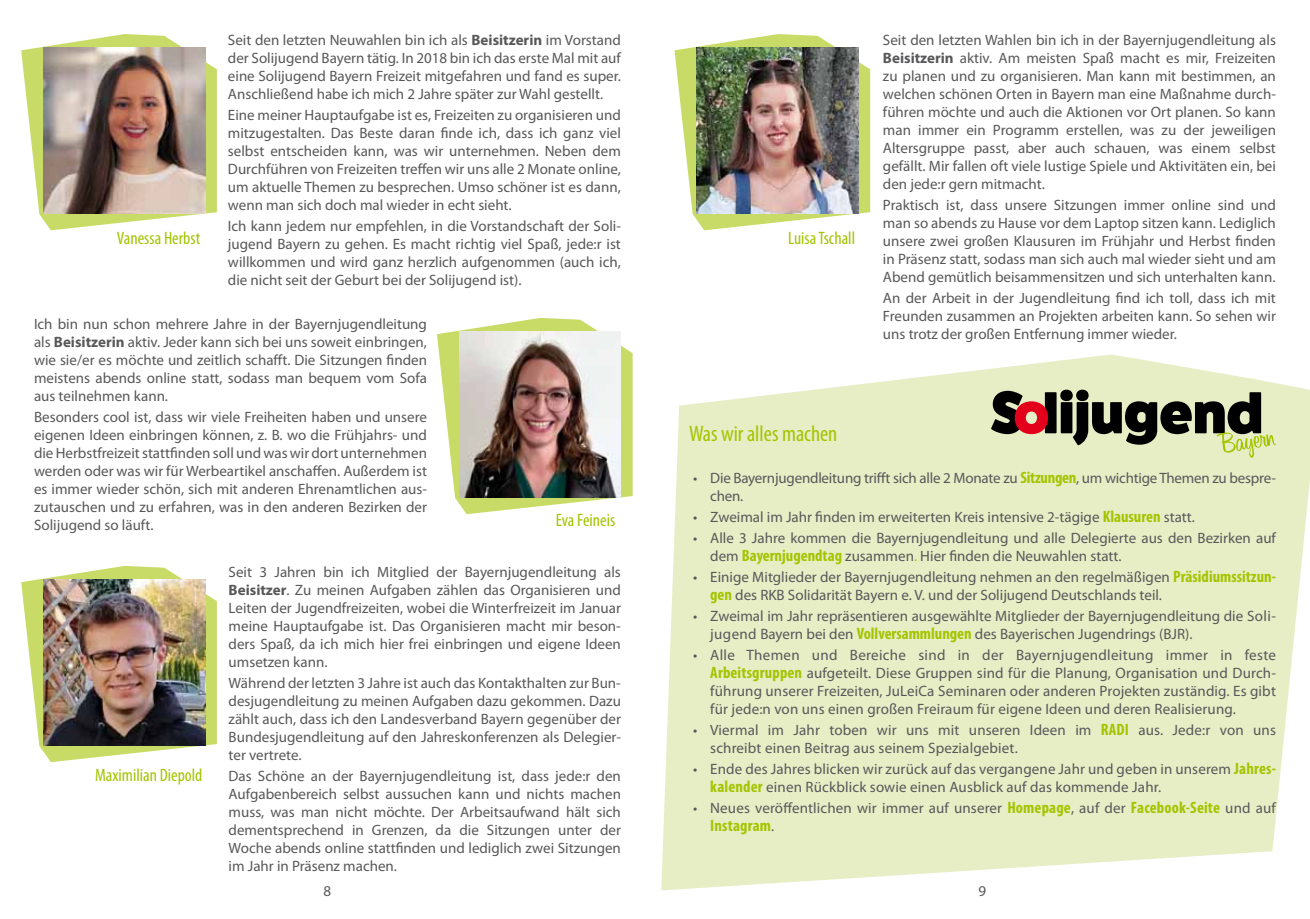
<style>
.page{position:relative;width:1310px;height:919px;background:#fff}
.page>*{position:absolute;margin:0;border:0;box-sizing:border-box;transform-origin:0 0}
.t1{font:condensed 22.5px "Myriad Pro";color:#a4c400}
.t2{font:condensed 18px "Myriad Pro";color:#a4c400}
.t3{font:700 condensed 16.5px "Myriad Pro";letter-spacing:.01em;color:#a4c400}
.t4{font:15px/18px "Myriad Pro";color:#58585a;text-align:justify}
.s1{font-weight:700}
.s2{font-weight:700;font-stretch:condensed;font-size:16.5px;color:#a4c400}
.s3{color:#a4c400}
.s4{font-weight:400;font-stretch:normal;font-size:15px;color:#58585a}
</style>
<div class="page">
<svg style="left:661px;top:354px;width:649px;height:536px;background:#e9f0cc"></svg>
<svg style="left:437px;top:318px;width:195px;height:196px"></svg>
<img style="left:459px;top:331px;width:162px;height:166px">
<svg style="left:674px;top:34px;width:196px;height:196px"></svg>
<img style="left:697px;top:47px;width:161px;height:166px">
<svg style="left:21px;top:34px;width:196px;height:196px"></svg>
<img style="left:43px;top:47px;width:162px;height:166px">
<svg style="left:21px;top:566px;width:196px;height:196px"></svg>
<img style="left:43px;top:579px;width:162px;height:166px">
<div style="left:1045px;top:392px;width:11px;height:41px;background:#000"></div>
<svg style="left:991px;top:391px;width:57px;height:43px;background:#8e4945"></svg>
<svg style="left:1060px;top:389px;width:216px;height:69px;background:#909577"></svg>
<p class="t2" style="left:117px;top:227px;width:85px">Vanessa Herbst</p>
<p class="t4" style="left:228px;top:31px;width:394px">Seit den letzten Neuwahlen bin ich als <span class="s1">Beisitzerin</span> im Vorstand der Solijugend Bayern tätig. In 2018 bin ich das erste Mal mit auf eine Solijugend Bayern Freizeit mitgefahren und fand es super.<br>Anschließend habe ich mich 2 Jahre später zur Wahl gestellt.</p>
<p class="t4" style="left:228px;top:106px;width:394px">Eine meiner Hauptaufgabe ist es, Freizeiten zu organisieren und mitzugestalten. Das Beste daran finde ich, dass ich ganz viel selbst entscheiden kann, was wir unternehmen. Neben dem Durchführen von Freizeiten treffen wir uns alle 2 Monate online, um aktuelle Themen zu besprechen. Umso schöner ist es dann, wenn man sich doch mal wieder in echt sieht.</p>
<p class="t4" style="left:228px;top:217px;width:394px">Ich kann jedem nur empfehlen, in die Vorstandschaft der Soli&shy;jugend Bayern zu gehen. Es macht richtig viel Spaß, jede:r ist willkommen und wird ganz herzlich aufgenommen (auch ich, die nicht seit der Geburt bei der Solijugend ist).</p>
<p class="t4" style="left:34px;top:315px;width:394px">Ich bin nun schon mehrere Jahre in der Bayernjugendleitung als <span class="s1">Beisitzerin</span> aktiv. Jeder kann sich bei uns soweit einbringen, wie sie/er es möchte und zeitlich schafft. Die Sitzungen finden meistens abends online statt, sodass man bequem vom Sofa aus teilnehmen kann.</p>
<p class="t4" style="left:34px;top:408px;width:394px">Besonders cool ist, dass wir viele Freiheiten haben und unsere eigenen Ideen einbringen können, z. B. wo die Frühjahrs- und die Herbstfreizeit stattfinden soll und was wir dort unternehmen werden oder was wir für Werbeartikel anschaffen. Außerdem ist es immer wieder schön, sich mit anderen Ehrenamtlichen aus&shy;zutauschen und zu erfahren, was in den anderen Bezirken der Solijugend so läuft.</p>
<p class="t2" style="left:556px;top:509px;width:61px">Eva Feineis</p>
<p class="t2" style="left:95px;top:764px;width:109px">Maximilian Diepold</p>
<p class="t4" style="left:229px;top:562px;width:394px">Seit 3 Jahren bin ich Mitglied der Bayernjugendleitung als <span class="s1">Beisitzer</span>. Zu meinen Aufgaben zählen das Organisieren und Leiten der Jugendfreizeiten, wobei die Winterfreizeit im Januar meine Hauptaufgabe ist. Das Organisieren macht mir beson&shy;ders Spaß, da ich mich hier frei einbringen und eigene Ideen umsetzen kann.</p>
<p class="t4" style="left:229px;top:673px;width:394px">Während der letzten 3 Jahre ist auch das Kontakthalten zur Bun&shy;desjugendleitung zu meinen Aufgaben dazu gekommen. Dazu zählt auch, dass ich den Landesverband Bayern gegenüber der Bundesjugendleitung auf den Jahreskonferenzen als Delegier&shy;ter vertrete.</p>
<p class="t4" style="left:229px;top:766px;width:394px">Das Schöne an der Bayernjugendleitung ist, dass jede:r den Aufgabenbereich selbst aussuchen kann und nichts machen muss, was man nicht möchte. Der Arbeitsaufwand hält sich dementsprechend in Grenzen, da die Sitzungen unter der Woche abends online stattfinden und lediglich zwei Sitzungen im Jahr in Präsenz machen.</p>
<p class="t2" style="left:788px;top:227px;width:68px">Luisa Tschall</p>
<p class="t4" style="left:883px;top:31px;width:394px">Seit den letzten Wahlen bin ich in der Bayernjugendleitung als <span class="s1">Beisitzerin</span> aktiv. Am meisten Spaß macht es mir, Freizeiten zu planen und zu organisieren. Man kann mit bestimmen, an welchen schönen Orten in Bayern man eine Maßnahme durch&shy;führen möchte und auch die Aktionen vor Ort planen. So kann man immer ein Programm erstellen, was zu der jeweiligen Altersgruppe passt, aber auch schauen, was einem selbst gefällt. Mir fallen oft viele lustige Spiele und Aktivitäten ein, bei den jede:r gern mitmacht.</p>
<p class="t4" style="left:883px;top:196px;width:394px">Praktisch ist, dass unsere Sitzungen immer online sind und man so abends zu Hause vor dem Laptop sitzen kann. Lediglich unsere zwei großen Klausuren im Frühjahr und Herbst finden in Präsenz statt, sodass man sich auch mal wieder sieht und am Abend gemütlich beisammensitzen und sich unterhalten kann.</p>
<p class="t4" style="left:883px;top:289px;width:394px">An der Arbeit in der Jugendleitung find ich toll, dass ich mit Freunden zusammen an Projekten arbeiten kann. So sehen wir uns trotz der großen Entfernung immer wieder.</p>
<h1 class="t1" style="left:689px;top:419px;width:150px">Was wir alles machen</h1>
<p class="t4" style="left:710px;top:468px;width:567px;text-indent:-17px">• Die Bayernjugendleitung trifft sich alle 2 Monate zu <span class="s2">Sitzungen</span>, um wichtige Themen zu bespre&shy;chen.</p>
<p class="t4" style="left:693px;top:507px;width:503px">• Zweimal im Jahr finden im erweiterten Kreis intensive 2-tägige <span class="s2">Klausuren</span> statt.</p>
<p class="t4" style="left:710px;top:528px;width:567px;text-indent:-17px">• Alle 3 Jahre kommen die Bayernjugendleitung und alle Delegierte aus den Bezirken auf dem <span class="s2">Bayernjugendtag</span> zusammen<span class="s3">.</span> Hier finden die Neuwahlen statt.</p>
<p class="t4" style="left:710px;top:567px;width:567px;text-indent:-17px">• Einige Mitglieder der Bayernjugendleitung nehmen an den regelmäßigen <span class="s2">Präsidiumssitzun&shy;gen</span> des RKB Solidarität Bayern e. V. und der Solijugend Deutschlands teil.</p>
<p class="t4" style="left:710px;top:606px;width:567px;text-indent:-17px">• Zweimal im Jahr repräsentieren ausgewählte Mitglieder der Bayernjugendleitung die Soli&shy;jugend Bayern bei den <span class="s2">Vollversammlungen</span> des Bayerischen Jugendrings (BJR).</p>
<p class="t4" style="left:710px;top:645px;width:567px;text-indent:-17px">• Alle Themen und Bereiche sind in der Bayernjugendleitung immer in feste <span class="s2">Arbeitsgruppen</span> aufgeteilt. Diese Gruppen sind für die Planung, Organisation und Durch&shy;führung unserer Freizeiten, JuLeiCa Seminaren oder anderen Projekten zuständig. Es gibt für jede:n von uns einen großen Freiraum für eigene Ideen und deren Realisierung.</p>
<p class="t4" style="left:710px;top:720px;width:567px;text-indent:-17px">• Viermal im Jahr toben wir uns mit unseren Ideen im <span class="s2">RADI</span> aus. Jede:r von uns schreibt einen Beitrag aus seinem Spezialgebiet.</p>
<p class="t4" style="left:710px;top:759px;width:567px;text-indent:-17px">• Ende des Jahres blicken wir zurück auf das vergangene Jahr und geben in unserem <span class="s2">Jahres&shy;kalender</span> einen Rückblick sowie einen Ausblick auf das kommende Jahr.</p>
<p class="t4" style="left:693px;top:798px;width:584px">• Neues veröffentlichen wir immer auf unserer <span class="s2">Homepage</span>, auf der <span class="s2">Facebook-Seite</span> und auf</p>
<p class="t3" style="left:710px;top:814px;width:66px">Instagram<span class="s4">.</span></p>
<p class="t4" style="left:324px;top:881px;width:9px">8</p>
<p class="t4" style="left:978px;top:881px;width:9px">9</p>
</div>
